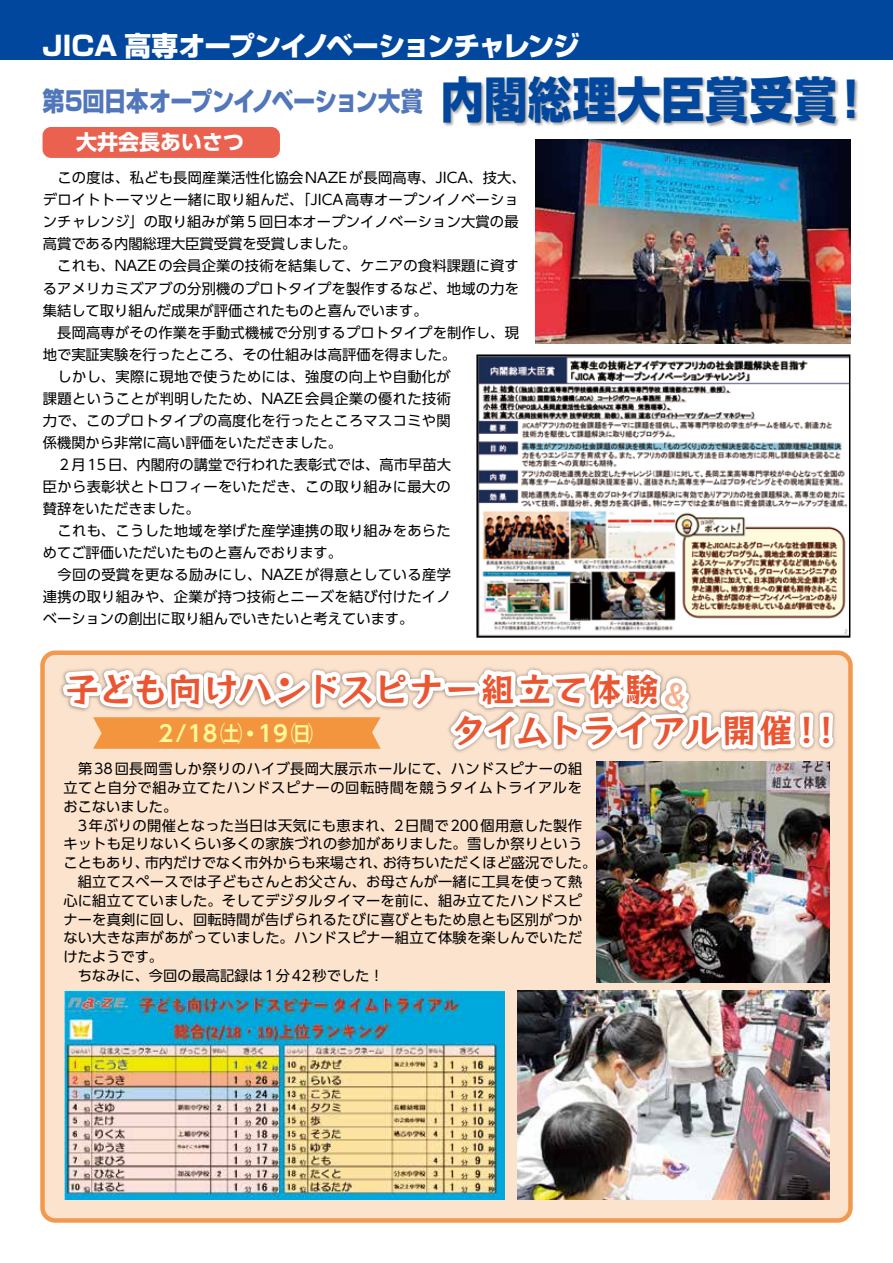
<style>
.page{position:relative;width:893px;height:1263px;background:#fff}
.page>*{position:absolute;margin:0;border:0;box-sizing:border-box;transform-origin:0 0}
.t1{font:33.6px/41.4px "Rockn Roll Std DB";letter-spacing:.035em;color:#ea5532}
.t2{font:800 27px "Shin Go Pro";letter-spacing:-.04em;color:#fff}
.t3{font:800 26.25px "Shin Go Pro";letter-spacing:-.025em;color:#5176ba;scale:.84 1}
.t4{font:700 22.35px "UD Shin Go Pro De";color:#fff899}
.t5{font:700 21px "UD Shin Go Pro";color:#fff}
.t6{font:14.25px/22px "UD Shin Go Pro";letter-spacing:.01em;color:#000}
.s1{font-size:48.75px;color:#00479d}
</style>
<div class="page">
<div style="left:43px;top:653px;width:807px;height:567px;background:#fce3cd;border-radius:13px"></div>
<div style="left:40px;top:650px;width:813px;height:573px;border:4px solid #f3994f;border-radius:13px"></div>
<div style="left:0;top:0;width:893px;height:60px;background:#00479d"></div>
<img style="left:444px;top:75px;width:414px;height:52px">
<img style="left:60px;top:667px;width:594px;height:30px">
<img style="left:455px;top:706px;width:397px;height:50px">
<div style="left:43px;top:127px;width:237px;height:31px;background:#eb6150;border-radius:9px"></div>
<img style="left:597px;top:762px;width:232px;height:220px">
<img style="left:517px;top:990px;width:312px;height:209px">
<img style="left:65px;top:990px;width:440px;height:209px">
<img style="left:536px;top:140px;width:314px;height:204px">
<img style="left:479px;top:357px;width:368px;height:278px">
<div style="left:476px;top:354px;width:374px;height:284px;border:2px solid #000"></div>
<svg style="left:63px;top:670px;width:770px;height:80px"></svg>
<h2 class="t2" style="left:43px;top:24px;width:539px">JICA 高専オープンイノベーションチャレンジ</h2>
<h3 class="t3" style="left:43px;top:80px;width:990px">第5回日本オープンイノベーション大賞 <span class="s1">内閣総理大臣賞受賞！</span></h3>
<h3 class="t5" style="left:76px;top:125px;width:170px">大井会長あいさつ</h3>
<p class="t6" style="left:43px;top:166px;width:484px">　この度は、私ども長岡産業活性化協会NAZEが長岡高専、JICA、技大、デロイトトーマツと一緒に取り組んだ、「JICA高専オープンイノベーションチャレンジ」の取り組みが第５回日本オープンイノベーション大賞の最高賞である内閣総理大臣賞受賞を受賞しました。<br>　これも、NAZEの会員企業の技術を結集して、ケニアの食料課題に資するアメリカミズアブの分別機のプロトタイプを製作するなど、地域の力を集結して取り組んだ成果が評価されたものと喜んでいます。<br>　長岡高専がその作業を手動式機械で分別するプロトタイプを制作し、現地で実証実験を行ったところ、その仕組みは高評価を得ました。<br>　しかし、実際に現地で使うためには、強度の向上や自動化が<br>課題ということが判明したため、NAZE会員企業の優れた技術<br>力で、このプロトタイプの高度化を行ったところマスコミや関<br>係機関から非常に高い評価をいただきました。<br>　２月15日、内閣府の講堂で行われた表彰式では、高市早苗大<br>臣から表彰状とトロフィーをいただき、この取り組みに最大の<br>賛辞をいただきました。<br>　これも、こうした地域を挙げた産学連携の取り組みをあらた<br>めてご評価いただいたものと喜んでおります。<br>　今回の受賞を更なる励みにし、NAZEが得意としている産学<br>連携の取り組みや、企業が持つ技術とニーズを結び付けたイノ<br>ベーションの創出に取り組んでいきたいと考えています。</p>
<h1 class="t1" style="left:452px;top:667px;width:393px;text-indent:-386px">子ども向けハンドスピナー組立て体験<br>タイムトライアル開催！！</h1>
<h3 class="t4" style="left:158px;top:715px;width:156px">2/18㈯・19㈰</h3>
<p class="t6" style="left:63px;top:759px;width:534px;line-height:18.8px">　第38回長岡雪しか祭りのハイブ長岡大展示ホールにて、ハンドスピナーの組立てと自分で組み立てたハンドスピナーの回転時間を競うタイムトライアルをおこないました。<br>　3年ぶりの開催となった当日は天気にも恵まれ、2日間で200個用意した製作キットも足りないくらい多くの家族づれの参加がありました。雪しか祭りということもあり、市内だけでなく市外からも来場され、お待ちいただくほど盛況でした。　組立てスペースでは子どもさんとお父さん、お母さんが一緒に工具を使って熱心に組立てていました。そしてデジタルタイマーを前に、組み立てたハンドスピナーを真剣に回し、回転時間が告げられるたびに喜びともため息とも区別がつかない大きな声があがっていました。ハンドスピナー組立て体験を楽しんでいただけたようです。<br>　ちなみに、今回の最高記録は1分42秒でした！</p>
</div>
